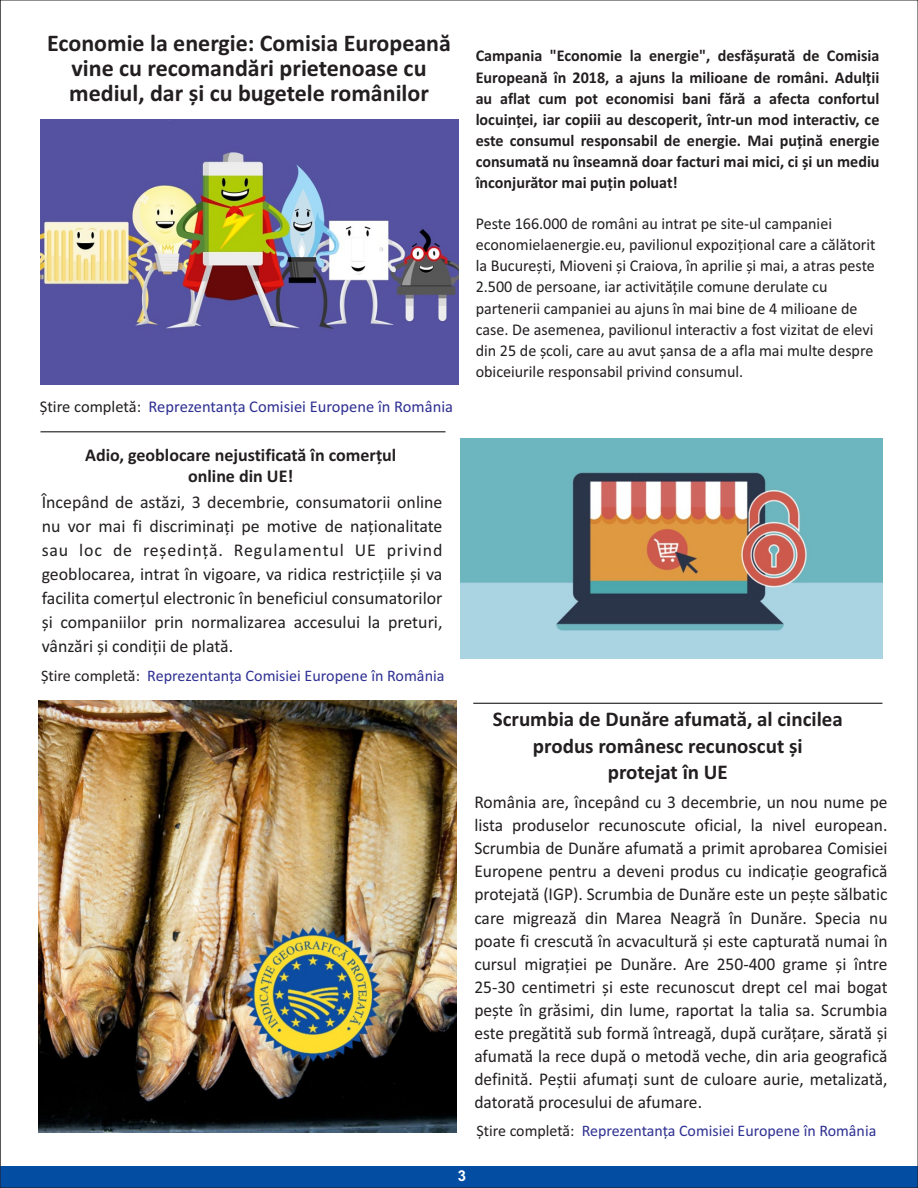
<style>
.page{position:relative;width:918px;height:1188px;background:#fff}
.page>*{position:absolute;margin:0;border:0;box-sizing:border-box;transform-origin:0 0}
.t1{font:700 24px/24.9px "Calibri";color:#231f20;text-align:center}
.t2{font:700 21px/26.4px "Calibri";color:#231f20;text-align:center}
.t3{font:18px/23.1px "Calibri";color:#231f20;text-align:justify}
.t4{font:700 18px/20.4px "Calibri";color:#231f20;text-align:center}
.t5{font:16.5px/21.1px "Calibri";color:#231f20}
.t6{font:700 16.5px/21.1px "Calibri";color:#231f20;text-align:justify}
.t7{font:16.5px "Calibri";color:#2e3092}
.t8{font:16.05px "Calibri";color:#2e3092}
.t9{font:700 15px "Arial";color:#fff}
.s1{color:#231f20}
</style>
<div class="page">
<div style="left:0;top:1166px;width:918px;height:22px;background:#034da2"></div>
<hr style="left:40px;top:431px;width:405px;height:1px;background:#231f20">
<hr style="left:473px;top:703px;width:409px;height:1px;background:#231f20">
<img style="left:460px;top:438px;width:423px;height:221px">
<img style="left:39px;top:701px;width:418px;height:432px">
<img style="left:41px;top:120px;width:418px;height:264px">
<h1 class="t1" style="left:47px;top:32px;width:405px">Economie la energie: Comisia Europeană vine cu recomandări prietenoase cu mediul, dar și cu bugetele românilor</h1>
<p class="t7" style="left:40px;top:400px;width:415px"><span class="s1">Știre completă:</span> Reprezentanța Comisiei Europene în România</p>
<p class="t4" style="left:85px;top:447px;width:313px">Adio, geoblocare nejustificată în comerțul online din UE!</p>
<p class="t3" style="left:42px;top:491px;width:402px;line-height:24px">Începând de astăzi, 3 decembrie, consumatorii online nu vor mai fi discriminați pe motive de naționalitate sau loc de reședință. Regulamentul UE privind geoblocarea, intrat în vigoare, va ridica restricțiile și va facilita comerțul electronic în beneficiul consumatorilor și companiilor prin normalizarea accesului la preturi, vânzări și condiții de plată.</p>
<p class="t8" style="left:41px;top:669px;width:405px"><span class="s1">Știre completă:</span> Reprezentanța Comisiei Europene în România</p>
<p class="t6" style="left:476px;top:47px;width:405px">Campania "Economie la energie", desfășurată de Comisia Europeană în 2018, a ajuns la milioane de români. Adulții au aflat cum pot economisi bani fără a afecta confortul locuinței, iar copiii au descoperit, într-un mod interactiv, ce este consumul responsabil de energie. Mai puțină energie consumată nu înseamnă doar facturi mai mici, ci și un mediu înconjurător mai puțin poluat!</p>
<p class="t5" style="left:476px;top:214px;width:401px">Peste 166.000 de români au intrat pe site-ul campaniei economielaenergie.eu, pavilionul expozițional care a călătorit la București, Mioveni și Craiova, în aprilie și mai, a atras peste 2.500 de persoane, iar activitățile comune derulate cu partenerii campaniei au ajuns în mai bine de 4 milioane de case. De asemenea, pavilionul interactiv a fost vizitat de elevi din 25 de școli, care au avut șansa de a afla mai multe despre obiceiurile responsabil privind consumul.</p>
<p class="t2" style="left:493px;top:708px;width:352px">Scrumbia de Dunăre afumată, al cincilea produs românesc recunoscut și<br>protejat în UE</p>
<p class="t3" style="left:474px;top:792px;width:415px">România are, începând cu 3 decembrie, un nou nume pe lista produselor recunoscute oficial, la nivel european.<br>Scrumbia de Dunăre afumată a primit aprobarea Comisiei Europene pentru a deveni produs cu indicație geografică protejată (IGP). Scrumbia de Dunăre este un pește sălbatic care migrează din Marea Neagră în Dunăre. Specia nu poate fi crescută în acvacultură și este capturată numai în cursul migrației pe Dunăre. Are 250-400 grame și între 25-30 centimetri și este recunoscut drept cel mai bogat pește în grăsimi, din lume, raportat la talia sa. Scrumbia este pregătită sub formă întreagă, după curățare, sărată și afumată la rece după o metodă veche, din aria geografică definită. Peștii afumați sunt de culoare aurie, metalizată, datorată procesului de afumare.</p>
<p class="t8" style="left:476px;top:1124px;width:401px"><span class="s1">Știre completă:</span> Reprezentanța Comisiei Europene în România</p>
<p class="t9" style="left:458px;top:1170px;width:10px">3</p>
</div>
